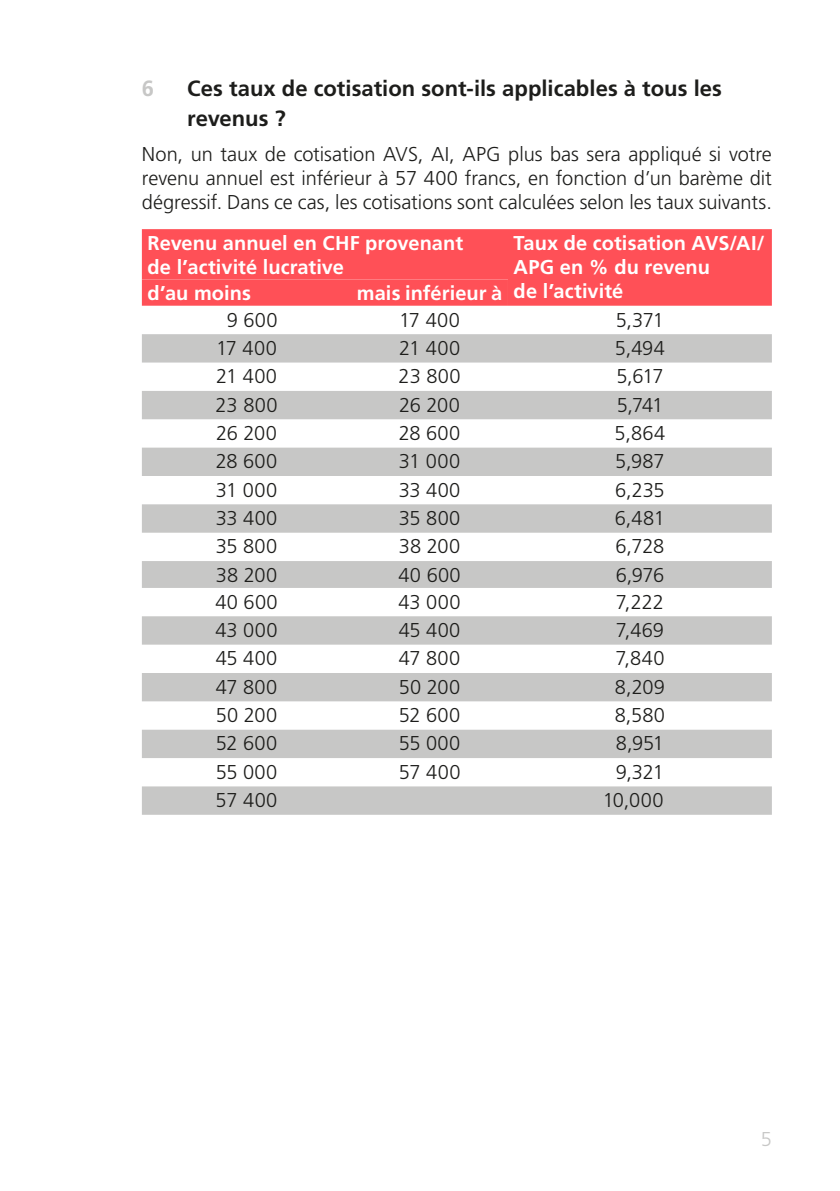
<style>
.page{position:relative;width:840px;height:1191px;background:#fff}
.page>*{position:absolute;margin:0;border:0;box-sizing:border-box;transform-origin:0 0}
.t1{font:700 22px/30px "Frutiger LT Std";color:#1d1d1b}
.t2{font:700 22px "Frutiger LT Std";color:#c7c7c6}
.Grundtext{font:300 20px/24px "Frutiger LT Std";letter-spacing:.005em;color:#1d1d1b;text-align:justify}
.Tabellen_Text_Weiss{font:700 20px/24px "Frutiger LT Std";letter-spacing:.005em;color:#fff}
.t3{font:300 20px "Frutiger LT Std";color:#c7c7c6}
</style>
<div class="page">
<div style="left:142px;top:229px;width:629px;height:77px;background:#ff5057"></div>
<svg style="left:142px;top:279px;width:365px;height:27px;background:#ff535a"></svg>
<svg style="left:142px;top:334px;width:629px;height:480px;fill:#c7c7c6"></svg>
<p class="t2" style="left:142px;top:75px;width:14px">6</p>
<p class="t1" style="left:187px;top:73px;width:536px">Ces taux de cotisation sont-ils applicables à tous les revenus ?</p>
<p class="Grundtext" style="left:142px;top:143px;width:631px">Non, un taux de cotisation AVS, AI, APG plus bas sera appliqué si votre revenu annuel est inférieur à 57 400 francs, en fonction d’un barème dit dégressif. Dans ce cas, les cotisations sont calculées selon les taux suivants.</p>
<p class="Tabellen_Text_Weiss" style="left:147px;top:231px;width:317px">Revenu annuel en CHF provenant de l’activité lucrative</p>
<p class="Tabellen_Text_Weiss" style="left:513px;top:231px;width:252px">Taux de cotisation AVS/AI/<br>APG en % du revenu</p>
<p class="Tabellen_Text_Weiss" style="left:147px;top:281px;width:105px">d’au moins</p>
<p class="Tabellen_Text_Weiss" style="left:356px;top:281px;width:147px">mais inférieur à</p>
<p class="Tabellen_Text_Weiss" style="left:513px;top:279px;width:111px">de l’activité</p>
<p class="Grundtext" style="left:226px;top:308px;width:52px">9 600</p>
<p class="Grundtext" style="left:399px;top:308px;width:62px">17 400</p>
<p class="Grundtext" style="left:615px;top:308px;width:50px">5,371</p>
<p class="Grundtext" style="left:216px;top:336px;width:62px">17 400</p>
<p class="Grundtext" style="left:399px;top:336px;width:63px">21 400</p>
<p class="Grundtext" style="left:614px;top:336px;width:51px">5,494</p>
<p class="Grundtext" style="left:216px;top:364px;width:63px">21 400</p>
<p class="Grundtext" style="left:398px;top:364px;width:63px">23 800</p>
<p class="Grundtext" style="left:616px;top:364px;width:49px">5,617</p>
<p class="Grundtext" style="left:215px;top:393px;width:63px">23 800</p>
<p class="Grundtext" style="left:399px;top:393px;width:62px">26 200</p>
<p class="Grundtext" style="left:616px;top:393px;width:48px">5,741</p>
<p class="Grundtext" style="left:216px;top:421px;width:62px">26 200</p>
<p class="Grundtext" style="left:398px;top:421px;width:63px">28 600</p>
<p class="Grundtext" style="left:614px;top:421px;width:52px">5,864</p>
<p class="Grundtext" style="left:216px;top:450px;width:63px">28 600</p>
<p class="Grundtext" style="left:398px;top:450px;width:63px">31 000</p>
<p class="Grundtext" style="left:615px;top:450px;width:51px">5,987</p>
<p class="Grundtext" style="left:216px;top:478px;width:63px">31 000</p>
<p class="Grundtext" style="left:398px;top:478px;width:63px">33 400</p>
<p class="Grundtext" style="left:614px;top:478px;width:51px">6,235</p>
<p class="Grundtext" style="left:215px;top:506px;width:63px">33 400</p>
<p class="Grundtext" style="left:398px;top:506px;width:63px">35 800</p>
<p class="Grundtext" style="left:614px;top:506px;width:51px">6,481</p>
<p class="Grundtext" style="left:216px;top:535px;width:63px">35 800</p>
<p class="Grundtext" style="left:398px;top:535px;width:63px">38 200</p>
<p class="Grundtext" style="left:615px;top:535px;width:50px">6,728</p>
<p class="Grundtext" style="left:216px;top:563px;width:63px">38 200</p>
<p class="Grundtext" style="left:398px;top:563px;width:64px">40 600</p>
<p class="Grundtext" style="left:615px;top:563px;width:50px">6,976</p>
<p class="Grundtext" style="left:215px;top:590px;width:64px">40 600</p>
<p class="Grundtext" style="left:398px;top:590px;width:63px">43 000</p>
<p class="Grundtext" style="left:615px;top:590px;width:49px">7,222</p>
<p class="Grundtext" style="left:215px;top:618px;width:63px">43 000</p>
<p class="Grundtext" style="left:398px;top:618px;width:63px">45 400</p>
<p class="Grundtext" style="left:615px;top:618px;width:50px">7,469</p>
<p class="Grundtext" style="left:215px;top:646px;width:63px">45 400</p>
<p class="Grundtext" style="left:398px;top:646px;width:63px">47 800</p>
<p class="Grundtext" style="left:615px;top:646px;width:51px">7,840</p>
<p class="Grundtext" style="left:216px;top:675px;width:63px">47 800</p>
<p class="Grundtext" style="left:398px;top:675px;width:63px">50 200</p>
<p class="Grundtext" style="left:614px;top:675px;width:52px">8,209</p>
<p class="Grundtext" style="left:216px;top:703px;width:63px">50 200</p>
<p class="Grundtext" style="left:398px;top:703px;width:63px">52 600</p>
<p class="Grundtext" style="left:614px;top:703px;width:52px">8,580</p>
<p class="Grundtext" style="left:216px;top:732px;width:63px">52 600</p>
<p class="Grundtext" style="left:398px;top:732px;width:63px">55 000</p>
<p class="Grundtext" style="left:615px;top:732px;width:50px">8,951</p>
<p class="Grundtext" style="left:216px;top:760px;width:63px">55 000</p>
<p class="Grundtext" style="left:398px;top:760px;width:63px">57 400</p>
<p class="Grundtext" style="left:615px;top:760px;width:49px">9,321</p>
<p class="Grundtext" style="left:215px;top:788px;width:63px">57 400</p>
<p class="Grundtext" style="left:602px;top:788px;width:62px">10,000</p>
<p class="t3" style="left:760px;top:1127px;width:13px">5</p>
</div>
